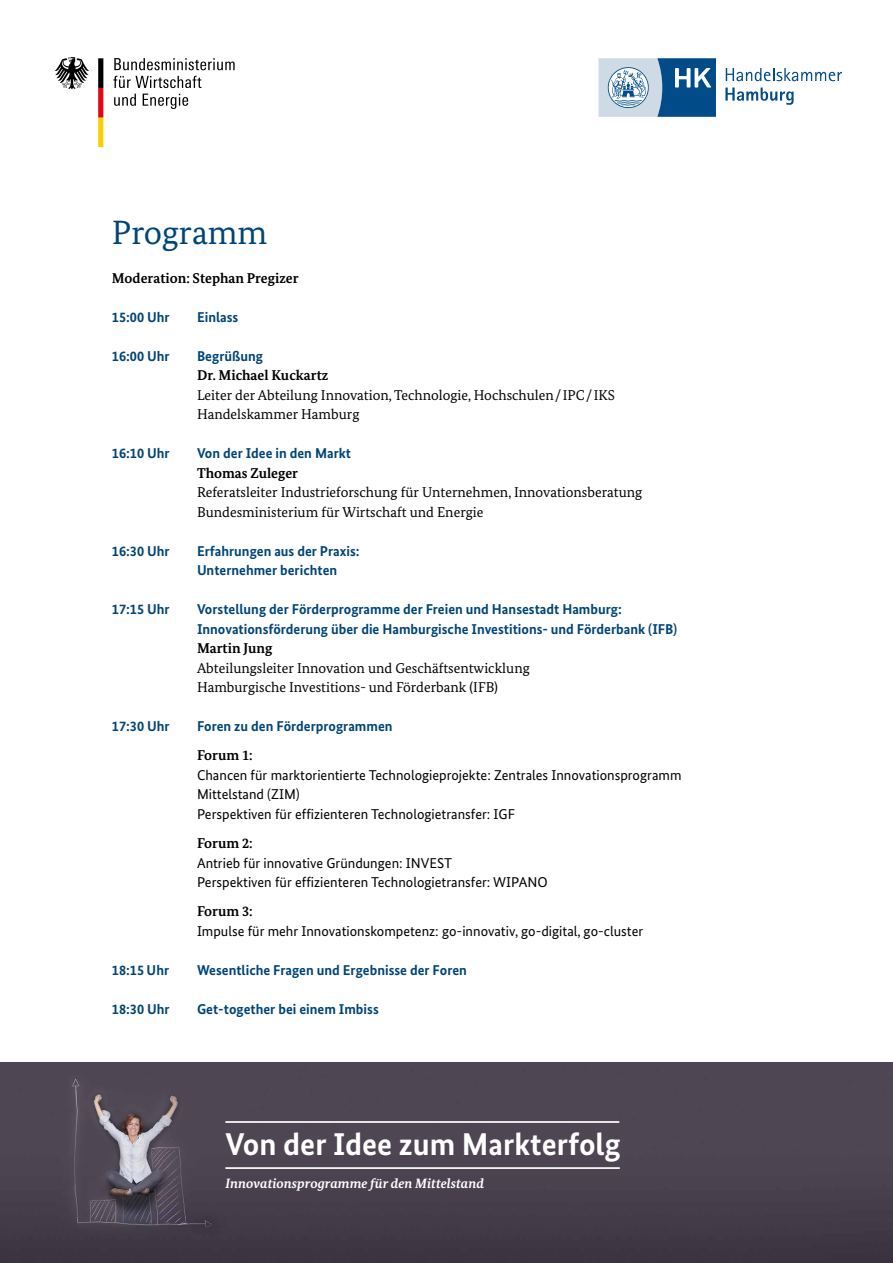
<style>
.page{position:relative;width:893px;height:1263px;background:#fff}
.page>*{position:absolute;margin:0;border:0;box-sizing:border-box;transform-origin:0 0}
.t1{font:33.75px "Bundes Serif";color:#004577}
.t2{font:700 31.5px "Bundes Sans";color:#fff}
.t3{font:700 14.25px/19.5px "Bundes Sans";color:#004577}
.t4{font:14.25px/19.5px "Bundes Sans";color:#000}
.t5{font:14.25px/19.5px "Bundes Serif";color:#000}
.t6{font:700 14.25px "Bundes Serif";color:#000}
.t7{font:italic 700 13.5px "Bundes Serif";color:#fff}
</style>
<div class="page">
<img style="left:0;top:1063px;width:893px;height:200px">
<hr style="left:225px;top:1121px;width:394px;height:2px;background:#fff">
<hr style="left:225px;top:1167px;width:395px;height:2px;background:#fff">
<svg style="left:55px;top:57px;width:34px;height:32px"></svg>
<svg style="left:98px;top:58px;width:5px;height:89px"></svg>
<svg style="left:114px;top:58px;width:121px;height:12px"></svg>
<svg style="left:113px;top:76px;width:88px;height:12px"></svg>
<svg style="left:114px;top:94px;width:22px;height:12px"></svg>
<svg style="left:143px;top:94px;width:45px;height:15px"></svg>
<svg style="left:726px;top:68px;width:116px;height:13px"></svg>
<svg style="left:725px;top:88px;width:68px;height:17px"></svg>
<svg style="left:599px;top:58px;width:117px;height:59px;background:#729abc"></svg>
<h1 class="t1" style="left:112px;top:211px;width:157px">Programm</h1>
<p class="t6" style="left:112px;top:269px;width:188px">Moderation: Stephan Pregizer</p>
<p class="t3" style="left:112px;top:307px;width:59px">15:00 Uhr</p>
<p class="t3" style="left:197px;top:307px;width:43px">Einlass</p>
<p class="t3" style="left:112px;top:346px;width:59px">16:00 Uhr</p>
<p class="t3" style="left:197px;top:346px;width:67px">Begrüßung</p>
<p class="t6" style="left:197px;top:366px;width:133px">Dr. Michael Kuckartz</p>
<p class="t5" style="left:197px;top:385px;width:419px">Leiter der Abteilung Innovation, Technologie, Hochschulen/IPC/IKS<br>Handelskammer Hamburg</p>
<p class="t3" style="left:112px;top:443px;width:59px">16:10 Uhr</p>
<p class="t3" style="left:197px;top:443px;width:156px">Von der Idee in den Markt</p>
<p class="t6" style="left:197px;top:464px;width:103px">Thomas Zuleger</p>
<p class="t5" style="left:197px;top:482px;width:447px">Referatsleiter Industrieforschung für Unternehmen, Innovationsberatung<br>Bundesministerium für Wirtschaft und Energie</p>
<p class="t3" style="left:112px;top:541px;width:59px">16:30 Uhr</p>
<p class="t3" style="left:197px;top:541px;width:164px">Erfahrungen aus der Praxis:<br>Unternehmer berichten</p>
<p class="t3" style="left:112px;top:599px;width:59px">17:15 Uhr</p>
<p class="t3" style="left:197px;top:599px;width:482px">Vorstellung der Förderprogramme der Freien und Hansestadt Hamburg:<br>Innovationsförderung über die Hamburgische Investitions- und Förderbank (IFB)</p>
<p class="t6" style="left:197px;top:639px;width:77px">Martin Jung</p>
<p class="t5" style="left:197px;top:658px;width:334px">Abteilungsleiter Innovation und Geschäftsentwicklung<br>Hamburgische Investitions- und Förderbank (IFB)</p>
<p class="t3" style="left:112px;top:716px;width:59px">17:30 Uhr</p>
<p class="t3" style="left:197px;top:716px;width:197px">Foren zu den Förderprogrammen</p>
<p class="t6" style="left:197px;top:747px;width:57px">Forum 1:</p>
<p class="t4" style="left:197px;top:765px;width:486px">Chancen für marktorientierte Technologieprojekte: Zentrales Innovationsprogramm<br>Mittelstand (ZIM)<br>Perspektiven für effizienteren Technologietransfer: IGF</p>
<p class="t6" style="left:197px;top:834px;width:57px">Forum 2:</p>
<p class="t4" style="left:197px;top:853px;width:352px">Antrieb für innovative Gründungen: INVEST<br>Perspektiven für effizienteren Technologietransfer: WIPANO</p>
<p class="t6" style="left:197px;top:903px;width:57px">Forum 3:</p>
<p class="t4" style="left:197px;top:921px;width:448px">Impulse für mehr Innovationskompetenz: go-innovativ, go-digital, go-cluster</p>
<p class="t3" style="left:112px;top:960px;width:59px">18:15 Uhr</p>
<p class="t3" style="left:197px;top:960px;width:271px">Wesentliche Fragen und Ergebnisse der Foren</p>
<p class="t3" style="left:112px;top:999px;width:59px">18:30 Uhr</p>
<p class="t3" style="left:197px;top:999px;width:183px">Get-together bei einem Imbiss</p>
<h2 class="t2" style="left:225px;top:1125px;width:397px">Von der Idee zum Markterfolg</h2>
<p class="t7" style="left:225px;top:1175px;width:260px">Innovationsprogramme für den Mittelstand</p>
</div>
